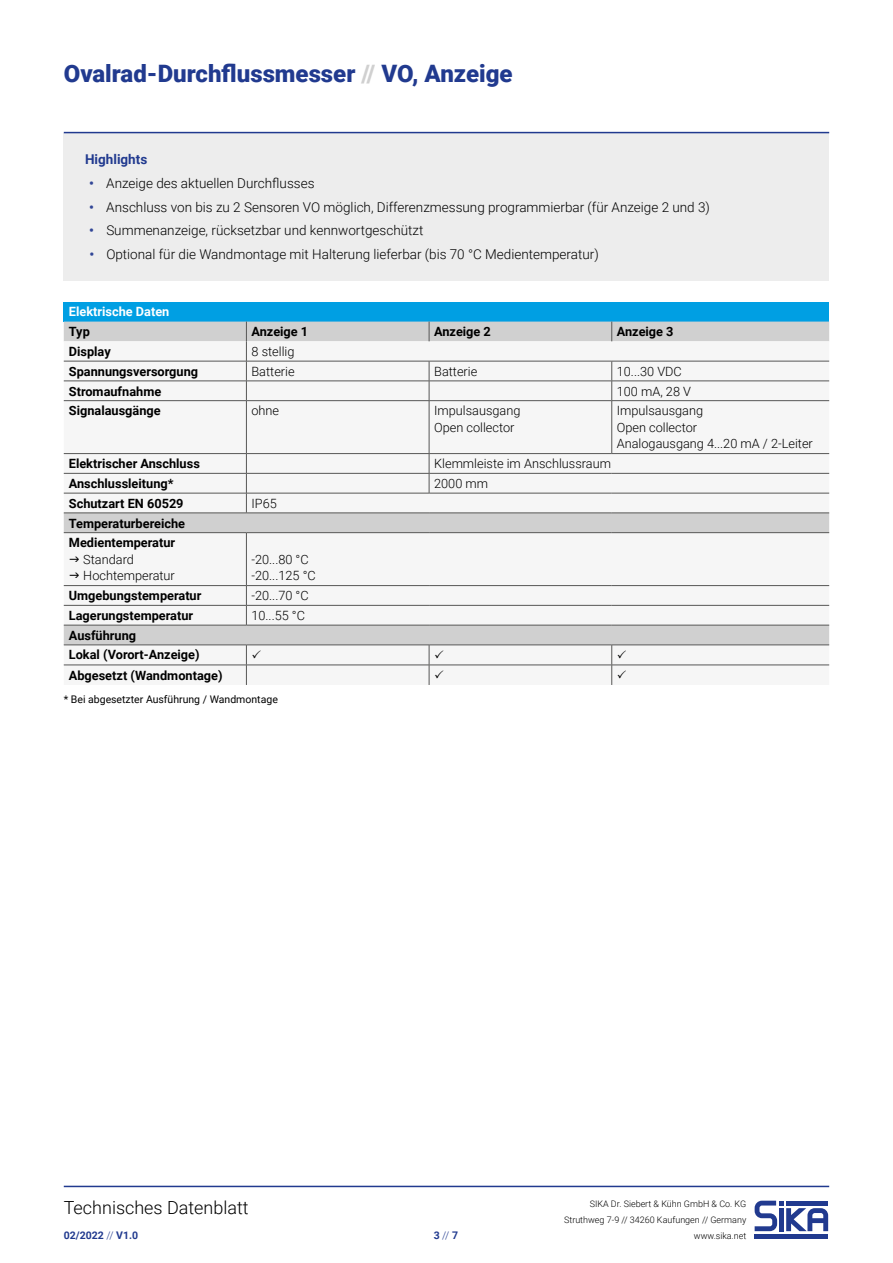
<style>
.page{position:relative;width:893px;height:1263px;background:#fff}
.page>*{position:absolute;margin:0;border:0;box-sizing:border-box;transform-origin:0 0}
.t1{font:900 24px "Roboto";color:#213a8f}
.t2{font:300 18px "Roboto";color:#000}
.t3{font:300 13.5px "Roboto";color:#000}
.t4{font:700 13.5px "Roboto";color:#213a8f}
.t5{font:700 12.75px/20px "Roboto";color:#000}
.t6{font:300 12.75px/16.5px "Roboto";color:#000}
.t7{font:700 12.75px "Roboto";color:#fff}
.t8{font:10.5px "Roboto";color:#000}
.t9{font:700 10.5px "Roboto";color:#213a8f}
.t10{font:300 9px/15.8px "Roboto";color:#000;text-align:right}
.s1{color:#d0d0d0}
.s2{font-weight:700;color:#314697}
.s3{font-weight:300}
</style>
<div class="page">
<svg style="left:754px;top:1200px;width:75px;height:39px"></svg>
<hr style="left:64px;top:1186px;width:765px;height:1px;background:#213a8f">
<div style="left:64px;top:302px;width:765px;height:20px;background:#009fe3"></div>
<div style="left:64px;top:401px;width:765px;height:112px;background:#f6f6f6"></div>
<svg style="left:64px;top:514px;width:765px;height:131px;fill:#f6f6f6"></svg>
<svg style="left:64px;top:322px;width:765px;height:78px"></svg>
<hr style="left:64px;top:400px;width:182px;height:1px;background:#575756">
<hr style="left:246px;top:400px;width:183px;height:1px;background:#575756">
<hr style="left:246px;top:401px;width:1px;height:52px;background:#575756">
<hr style="left:429px;top:400px;width:183px;height:1px;background:#575756">
<hr style="left:429px;top:401px;width:1px;height:52px;background:#575756">
<hr style="left:612px;top:400px;width:217px;height:1px;background:#575756">
<hr style="left:611px;top:401px;width:1px;height:52px;background:#575756">
<hr style="left:64px;top:453px;width:182px;height:1px;background:#575756">
<hr style="left:246px;top:453px;width:183px;height:1px;background:#575756">
<hr style="left:429px;top:453px;width:183px;height:1px;background:#575756">
<hr style="left:612px;top:453px;width:217px;height:1px;background:#575756">
<hr style="left:64px;top:473px;width:182px;height:1px;background:#575756">
<hr style="left:246px;top:473px;width:183px;height:1px;background:#575756">
<hr style="left:429px;top:473px;width:183px;height:1px;background:#575756">
<svg style="left:429px;top:454px;width:1px;height:39px"></svg>
<hr style="left:612px;top:473px;width:217px;height:1px;background:#575756">
<hr style="left:64px;top:493px;width:182px;height:1px;background:#575756">
<hr style="left:246px;top:493px;width:183px;height:1px;background:#575756">
<svg style="left:246px;top:454px;width:1px;height:59px"></svg>
<hr style="left:429px;top:493px;width:183px;height:1px;background:#575756">
<hr style="left:612px;top:493px;width:217px;height:1px;background:#575756">
<hr style="left:64px;top:513px;width:182px;height:1px;background:#575756">
<hr style="left:246px;top:513px;width:183px;height:1px;background:#575756">
<hr style="left:429px;top:513px;width:183px;height:1px;background:#575756">
<hr style="left:612px;top:513px;width:217px;height:1px;background:#575756">
<hr style="left:64px;top:532px;width:182px;height:1px;background:#575756">
<hr style="left:246px;top:532px;width:183px;height:1px;background:#575756">
<hr style="left:246px;top:533px;width:1px;height:52px;background:#575756">
<hr style="left:429px;top:532px;width:183px;height:1px;background:#575756">
<hr style="left:612px;top:532px;width:217px;height:1px;background:#575756">
<hr style="left:64px;top:585px;width:182px;height:1px;background:#575756">
<hr style="left:246px;top:585px;width:183px;height:1px;background:#575756">
<hr style="left:429px;top:585px;width:183px;height:1px;background:#575756">
<hr style="left:612px;top:585px;width:217px;height:1px;background:#575756">
<hr style="left:64px;top:605px;width:182px;height:1px;background:#575756">
<hr style="left:246px;top:605px;width:183px;height:1px;background:#575756">
<svg style="left:246px;top:586px;width:1px;height:39px"></svg>
<hr style="left:429px;top:605px;width:183px;height:1px;background:#575756">
<hr style="left:612px;top:605px;width:217px;height:1px;background:#575756">
<hr style="left:64px;top:625px;width:182px;height:1px;background:#575756">
<hr style="left:246px;top:625px;width:183px;height:1px;background:#575756">
<hr style="left:429px;top:625px;width:183px;height:1px;background:#575756">
<hr style="left:612px;top:625px;width:217px;height:1px;background:#575756">
<div style="left:64px;top:133px;width:765px;height:148px;background:#ededed"></div>
<hr style="left:64px;top:132px;width:765px;height:1px;background:#213a8f">
<svg style="left:70px;top:556px;width:9px;height:6px"></svg>
<svg style="left:70px;top:573px;width:9px;height:5px"></svg>
<svg style="left:64px;top:645px;width:765px;height:40px"></svg>
<h1 class="t1" style="left:64px;top:56px;width:450px">Ovalrad-Durchflussmesser <span class="s1">//</span> VO, Anzeige</h1>
<p class="t4" style="left:85px;top:150px;width:64px">Highlights</p>
<p class="t3" style="left:89px;top:174px;width:227px"><span class="s2">•</span> Anzeige des aktuellen Durchflusses</p>
<p class="t3" style="left:89px;top:197px;width:622px"><span class="s2">•</span> Anschluss von bis zu 2 Sensoren VO möglich, Differenzmessung programmierbar (für Anzeige 2 und 3)</p>
<p class="t3" style="left:89px;top:221px;width:336px"><span class="s2">•</span> Summenanzeige, rücksetzbar und kennwortgeschützt</p>
<p class="t3" style="left:89px;top:245px;width:511px"><span class="s2">•</span> Optional für die Wandmontage mit Halterung lieferbar (bis 70 °C Medientemperatur)</p>
<p class="t7" style="left:69px;top:303px;width:102px">Elektrische Daten</p>
<p class="t5" style="left:69px;top:321px;width:22px">Typ</p>
<p class="t5" style="left:252px;top:321px;width:58px">Anzeige 1</p>
<p class="t5" style="left:434px;top:321px;width:58px">Anzeige 2</p>
<p class="t5" style="left:617px;top:321px;width:58px">Anzeige 3</p>
<p class="t5" style="left:69px;top:341px;width:43px">Display</p>
<p class="t6" style="left:251px;top:343px;width:44px">8 stellig</p>
<p class="t5" style="left:69px;top:361px;width:131px">Spannungsversorgung</p>
<p class="t6" style="left:251px;top:362px;width:45px">Batterie</p>
<p class="t6" style="left:434px;top:362px;width:45px">Batterie</p>
<p class="t6" style="left:617px;top:362px;width:66px">10...30 VDC</p>
<p class="t5" style="left:69px;top:381px;width:94px">Stromaufnahme</p>
<p class="t6" style="left:617px;top:382px;width:76px">100 mA, 28 V</p>
<p class="t5" style="left:69px;top:400px;width:93px">Signalausgänge</p>
<p class="t6" style="left:251px;top:402px;width:29px">ohne</p>
<p class="t6" style="left:434px;top:402px;width:88px">Impulsausgang<br>Open collector</p>
<p class="t6" style="left:617px;top:402px;width:198px">Impulsausgang<br>Open collector<br>Analogausgang 4...20 mA / 2-Leiter</p>
<p class="t5" style="left:69px;top:453px;width:133px">Elektrischer Anschluss</p>
<p class="t6" style="left:434px;top:455px;width:178px">Klemmleiste im Anschlussraum</p>
<p class="t5" style="left:69px;top:473px;width:106px">Anschlussleitung*</p>
<p class="t6" style="left:434px;top:475px;width:55px">2000 mm</p>
<p class="t5" style="left:69px;top:493px;width:116px">Schutzart EN 60529</p>
<p class="t6" style="left:251px;top:494px;width:27px">IP65</p>
<p class="t5" style="left:69px;top:513px;width:118px">Temperaturbereiche<br>Medientemperatur</p>
<p class="t6" style="left:83px;top:550px;width:93px">Standard<br>Hochtemperatur</p>
<p class="t6" style="left:251px;top:550px;width:66px">-20...80 °C -20...125 °C</p>
<p class="t5" style="left:69px;top:585px;width:134px">Umgebungstemperatur</p>
<p class="t6" style="left:251px;top:587px;width:59px">-20...70 °C</p>
<p class="t5" style="left:69px;top:605px;width:126px">Lagerungstemperatur</p>
<p class="t6" style="left:251px;top:607px;width:55px">10...55 °C</p>
<p class="t5" style="left:69px;top:625px;width:155px">Ausführung<br>Lokal (Vorort-Anzeige)<br>Abgesetzt (Wandmontage)</p>
<p class="t8" style="left:64px;top:692px;width:216px">* Bei abgesetzter Ausführung / Wandmontage</p>
<h2 class="t2" style="left:64px;top:1195px;width:186px">Technisches Datenblatt</h2>
<p class="t9" style="left:64px;top:1228px;width:76px">02/2022 <span class="s3">//</span> V1.0</p>
<p class="t9" style="left:434px;top:1228px;width:26px">3 <span class="s3">//</span> 7</p>
<p class="t10" style="left:564px;top:1196px;width:184px">SIKA Dr. Siebert &amp; Kühn GmbH &amp; Co. KG<br>Struthweg 7-9 // 34260 Kaufungen // Germany www.sika.net</p>
</div>
